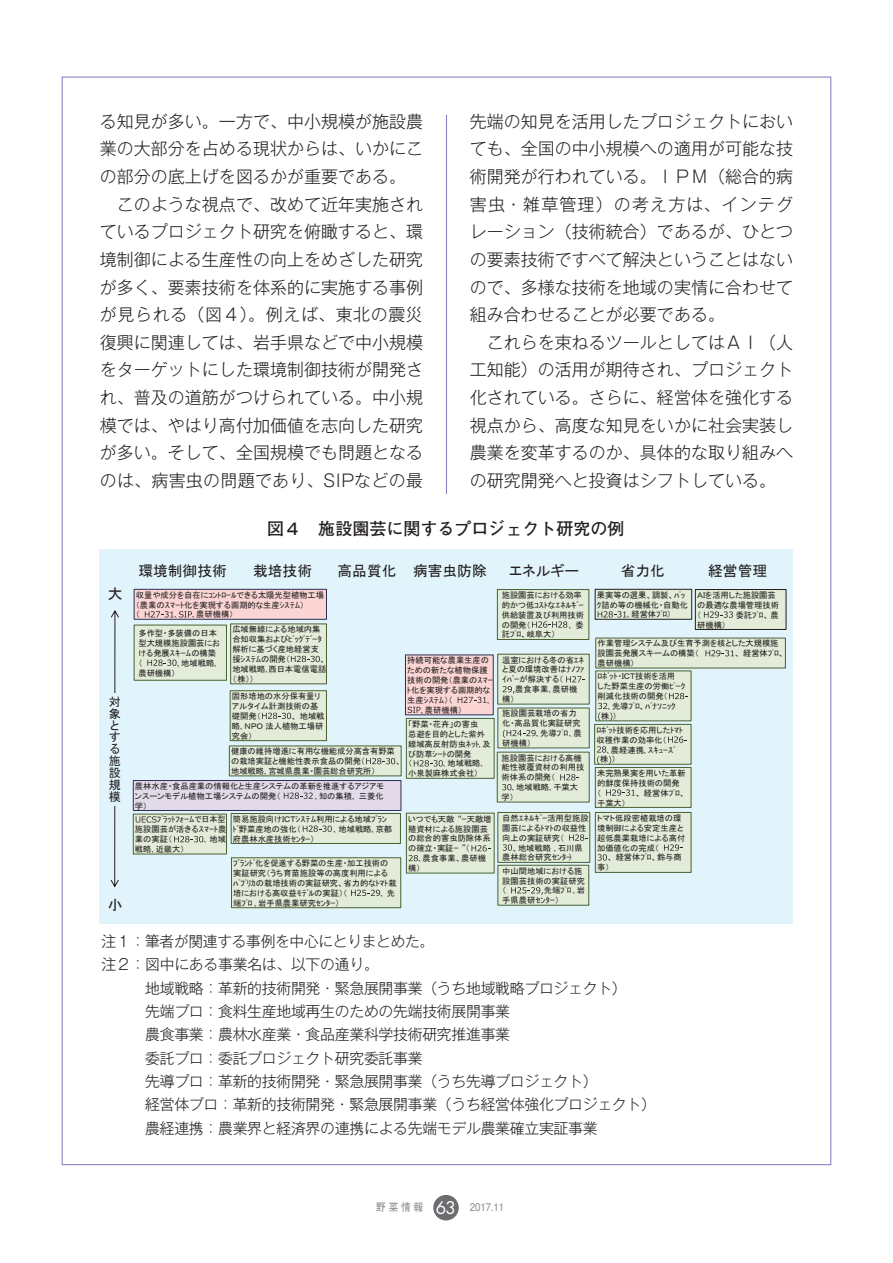
<style>
.page{position:relative;width:893px;height:1263px;background:#fff}
.page>*{position:absolute;margin:0;border:0;box-sizing:border-box;transform-origin:0 0}
.t1{font:300 16.95px/27.6px "Gothic MB101 Pr 5";color:#231f20;text-align:justify}
.t2{font:700 16.95px "Futo Go B101 Pr 5";color:#231f20}
.t3{font:300 14.85px/23.4px "Gothic MB101 Pr 5";letter-spacing:-.02em;color:#231f20}
.t4{font:14.7px "MS P Gothic";color:#231f20}
.t5{font:11.85px/11.9px "MS P Gothic";color:#231f20}
.t6{font:700 10.65px "Futo Go B101 Pr 5";color:#939598;scale:.9 1}
.t7{font:8.25px/9.9px "MS P Gothic";color:#231f20}
.s1{font-family:"Futura";font-weight:400;font-size:16.95px;color:#fff}
</style>
<div class="page">
<div style="left:433px;top:1195px;width:26px;height:25px;background:#6c6d70;border-radius:50%"></div>
<hr style="left:446px;top:115px;width:1px;height:1012px;background:#8781bd">
<div style="left:101px;top:494px;width:693px;height:655px;background:#fff"></div>
<div style="left:99px;top:549px;width:693px;height:374px;background:#e1f4fc"></div>
<svg style="left:111px;top:610px;width:8px;height:277px"></svg>
<svg style="left:133px;top:588px;width:654px;height:320px"></svg>
<div style="left:107px;top:693px;width:15px;height:113px;background:#e1f4fc"></div>
<h1 class="t1" style="left:470px;top:106px;width:325px">先端の知見を活用したプロジェクトにおいても、全国の中小規模への適用が可能な技術開発が行われている。ＩＰＭ（総合的病害虫・雑草管理）の考え方は、インテグレーション（技術統合）であるが、ひとつの要素技術ですべて解決ということはないので、多様な技術を地域の実情に合わせて組み合わせることが必要である。</h1>
<h1 class="t1" style="left:470px;top:327px;width:325px;text-indent:17px">これらを束ねるツールとしてはＡＩ（人工知能）の活用が期待され、プロジェクト化されている。さらに、経営体を強化する視点から、高度な知見をいかに社会実装し農業を変革するのか、具体的な取り組みへの研究開発へと投資はシフトしている。</h1>
<h1 class="t2" style="left:267px;top:515px;width:359px">図４　施設園芸に関するプロジェクト研究の例</h1>
<h1 class="t1" style="left:100px;top:106px;width:325px">る知見が多い。一方で、中小規模が施設農業の大部分を占める現状からは、いかにこの部分の底上げを図るかが重要である。</h1>
<p class="t1" style="left:100px;top:189px;width:325px;text-indent:17px">このような視点で、改めて近年実施されているプロジェクト研究を俯瞰すると、環境制御による生産性の向上をめざした研究が多く、要素技術を体系的に実施する事例が見られる（図４）。例えば、東北の震災復興に関連しては、岩手県などで中小規模をターゲットにした環境制御技術が開発され、普及の道筋がつけられている。中小規模では、やはり高付加価値を志向した研究が多い。そして、全国規模でも問題となるのは、病害虫の問題であり、SIPなどの最</p>
<h3 class="t4" style="left:138px;top:563px;width:90px">環境制御技術</h3>
<h3 class="t4" style="left:253px;top:563px;width:60px">栽培技術</h3>
<h3 class="t4" style="left:338px;top:563px;width:151px">高品質化 病害虫防除</h3>
<h3 class="t4" style="left:509px;top:563px;width:72px">エネルギー</h3>
<h3 class="t4" style="left:621px;top:563px;width:46px">省力化</h3>
<h3 class="t4" style="left:708px;top:563px;width:60px">経営管理</h3>
<h3 class="t4" style="left:108px;top:587px;width:16px">大</h3>
<p class="t7" style="left:502px;top:590px;width:84px">施設園芸における効率的かつ低ｺｽﾄなｴﾈﾙｷﾞｰ供給装置及び利用技術の開発（</p>
<p class="t7" style="left:136px;top:590px;width:190px">収量や成分を自在にｺﾝﾄﾛｰﾙできる太陽光型植物工場（農業のｽﾏｰﾄ化を実現する画期的な生産ｼｽﾃﾑ）<br>（</p>
<p class="t7" style="left:174px;top:609px;width:5px">､</p>
<p class="t7" style="left:192px;top:609px;width:43px">､農研機構）</p>
<p class="t7" style="left:569px;top:620px;width:17px">､委</p>
<p class="t7" style="left:232px;top:624px;width:91px">広域無線による地域内集合知収集およびﾋﾞｯｸﾞﾃﾞｰﾀ解析に基づく産地経営支援ｼｽﾃﾑの開発（</p>
<p class="t7" style="left:232px;top:654px;width:95px;text-align:justify;text-indent:88px">、地域戦略､西日本電信電話（株））</p>
<p class="t7" style="left:138px;top:628px;width:83px">多作型・多装備の日本型大規模施設園芸における発展ｽｷｰﾑの構築（</p>
<p class="t7" style="left:502px;top:629px;width:55px">託ﾌﾟﾛ、岐阜大）</p>
<p class="t7" style="left:502px;top:655px;width:84px;text-align:justify">温室における冬の省ｴﾈと夏の環境改善はﾅﾉﾌｧｲﾊﾞｰが解決する（</p>
<p class="t7" style="left:515px;top:684px;width:64px">農食事業､農研機</p>
<p class="t7" style="left:502px;top:694px;width:14px">構）</p>
<p class="t7" style="left:407px;top:655px;width:87px">持続可能な農業生産のための新たな植物保護技術の開発（農業のｽﾏｰﾄ化を実現する画期的な生産ｼｽﾃﾑ）（</p>
<p class="t7" style="left:487px;top:695px;width:5px">､</p>
<p class="t7" style="left:408px;top:703px;width:72px;line-height:14.1px;text-align:center">､農研機構）<br>「野菜・花卉」の害虫</p>
<p class="t7" style="left:408px;top:729px;width:84px">忌避を目的とした紫外線域高反射防虫ﾈｯﾄ､及び防草ｼｰﾄの開発<br>（</p>
<p class="t7" style="left:177px;top:658px;width:42px">､地域戦略､</p>
<p class="t7" style="left:138px;top:668px;width:39px">農研機構）</p>
<p class="t7" style="left:232px;top:691px;width:90px">固形培地の水分保有量リアルタイム計測技術の基礎開発（</p>
<h3 class="t5" style="left:109px;top:696px;width:13px">対象とする施設規模</h3>
<p class="t7" style="left:502px;top:708px;width:76px">施設園芸栽培の省力</p>
<p class="t7" style="left:502px;top:718px;width:80px">化・高品質化実証研究</p>
<p class="t7" style="left:536px;top:728px;width:47px">､先導ﾌﾟﾛ､農</p>
<p class="t7" style="left:502px;top:738px;width:30px">研機構）</p>
<p class="t7" style="left:502px;top:753px;width:84px">施設園芸における高機能性被覆資材の利用技術体系の開発（</p>
<p class="t7" style="left:502px;top:782px;width:78px;text-indent:10px">､地域戦略､千葉大学）</p>
<p class="t7" style="left:232px;top:711px;width:94px;text-indent:60px">、地域戦略､ＮＰＯ法人植物工場研究会）</p>
<p class="t7" style="left:231px;top:746px;width:165px">健康の維持増進に有用な機能成分高含有野菜の栽培実証と機能性表示食品の開発（</p>
<p class="t7" style="left:408px;top:758px;width:78px;text-indent:35px">､地域戦略､小泉製麻株式会社）</p>
<p class="t7" style="left:408px;top:814px;width:85px">いつでも天敵 “ｰ天敵増殖資材による施設園芸の総合的害虫防除体系の確立・実証ｰ ”（</p>
<p class="t7" style="left:408px;top:853px;width:79px;text-indent:10px">､農食事業、農研機構）</p>
<p class="t7" style="left:396px;top:756px;width:7px">、</p>
<p class="t7" style="left:231px;top:766px;width:146px">地域戦略､宮城県農業・園芸総合研究所）</p>
<p class="t7" style="left:135px;top:781px;width:251px">農林水産・食品産業の情報化と生産システムの革新を推進するアジアモンスーンモデル植物工場システムの開発（</p>
<p class="t7" style="left:315px;top:791px;width:70px">､知の集積､三菱化</p>
<p class="t7" style="left:135px;top:801px;width:14px">学）</p>
<p class="t7" style="left:502px;top:813px;width:88px">自然ｴﾈﾙｷﾞｰ活用型施設園芸によるﾄﾏﾄの収益性向上の実証研究（</p>
<p class="t7" style="left:502px;top:843px;width:82px;text-indent:10px">、地域戦略､石川県農林総合研究ｾﾝﾀｰ）</p>
<p class="t7" style="left:233px;top:814px;width:155px">簡易施設向けＩＣＴｼｽﾃﾑ利用による地域ﾌﾞﾗﾝﾄﾞ野菜産地の強化（</p>
<p class="t7" style="left:135px;top:814px;width:93px;text-align:justify;text-indent:22px">ﾌﾟﾗｯﾄﾌｫｰﾑで日本型施設園芸が活きるｽﾏｰﾄ農業の実証（</p>
<p class="t7" style="left:333px;top:824px;width:60px">､地域戦略､京都</p>
<p class="t7" style="left:233px;top:834px;width:83px">府農林水産技術ｾﾝﾀｰ）</p>
<p class="t7" style="left:233px;top:858px;width:165px">ﾌﾞﾗﾝﾄﾞ化を促進する野菜の生産・加工技術の実証研究（うち育苗施設等の高度利用による<br>ﾊﾟﾌﾟﾘｶの栽培技術の実証研究、省力的なﾄﾏﾄ栽培における高収益ﾓﾃﾞﾙの実証）（</p>
<p class="t7" style="left:204px;top:834px;width:24px">､地域</p>
<p class="t7" style="left:135px;top:844px;width:51px">戦略､近畿大）</p>
<p class="t7" style="left:502px;top:866px;width:84px">中山間地域における施設園芸技術の実証研究（</p>
<p class="t7" style="left:502px;top:885px;width:84px;text-indent:41px">先端ﾌﾟﾛ､岩手県農研ｾﾝﾀｰ）</p>
<p class="t7" style="left:380px;top:888px;width:16px">､先</p>
<h3 class="t4" style="left:108px;top:897px;width:16px">小</h3>
<p class="t7" style="left:233px;top:898px;width:108px">端ﾌﾟﾛ､岩手県農業研究ｾﾝﾀｰ）</p>
<p class="t7" style="left:597px;top:590px;width:90px">果実等の選果、調製、ﾊﾟｯ</p>
<p class="t7" style="left:597px;top:599px;width:93px">ｸ詰め等の機械化・自動化</p>
<p class="t7" style="left:627px;top:609px;width:46px">､経営体ﾌﾟﾛ）</p>
<p class="t7" style="left:697px;top:590px;width:83px">ＡＩを活用した施設園芸の最適な農場管理技術（</p>
<p class="t7" style="left:736px;top:610px;width:45px">委託ﾌﾟﾛ、農</p>
<p class="t7" style="left:697px;top:620px;width:30px">研機構）</p>
<p class="t7" style="left:597px;top:638px;width:182px">作業管理システム及び生育予測を核とした大規模施設園芸発展スキームの構築（</p>
<p class="t7" style="left:735px;top:648px;width:51px">、経営体ﾌﾟﾛ、</p>
<p class="t7" style="left:597px;top:658px;width:39px">農研機構）</p>
<p class="t7" style="left:597px;top:671px;width:89px">ﾛﾎﾞｯﾄ・ＩＣＴ技術を活用<br>した野菜生産の労働ﾋﾟｰｸ削減化技術の開発（</p>
<p class="t7" style="left:601px;top:701px;width:76px;text-indent:7px">､先導ﾌﾟﾛ、ﾊﾟﾅｿﾆｯｸ株）</p>
<p class="t7" style="left:596px;top:725px;width:88px">ﾛﾎﾞｯﾄ技術を応用したﾄﾏﾄ収穫作業の効率化（</p>
<p class="t7" style="left:600px;top:745px;width:77px;text-indent:7px">､農経連携､ｽｷｭｰｽﾞ株）</p>
<p class="t7" style="left:597px;top:768px;width:90px">未完熟果実を用いた革新的鮮度保持技術の開発（</p>
<p class="t7" style="left:636px;top:788px;width:51px">、経営体ﾌﾟﾛ、</p>
<p class="t7" style="left:597px;top:797px;width:30px">千葉大）</p>
<p class="t7" style="left:597px;top:813px;width:90px">トマト低段密植栽培の環境制御による安定生産と超低農薬栽培による高付加価値化の完成（</p>
<p class="t7" style="left:597px;top:852px;width:86px;text-indent:10px">、経営体ﾌﾟﾛ、鈴与商事）</p>
<p class="t3" style="left:101px;top:928px;width:556px">注１：筆者が関連する事例を中心にとりまとめた。<br>注２：図中にある事業名は、以下の通り。<br>　　　地域戦略：革新的技術開発・緊急展開事業（うち地域戦略プロジェクト）<br>　　　先端プロ：食料生産地域再生のための先端技術展開事業<br>　　　農食事業：農林水産業・食品産業科学技術研究推進事業<br>　　　委託プロ：委託プロジェクト研究委託事業<br>　　　先導プロ：革新的技術開発・緊急展開事業（うち先導プロジェクト）<br>　　　経営体プロ：革新的技術開発・緊急展開事業（うち経営体強化プロジェクト）　　　農経連携：農業界と経済界の連携による先端モデル農業確立実証事業</p>
<p class="t6" style="left:376px;top:1198px;width:144px">野菜情報 <span class="s1">63</span> 2017.11</p>
</div>
